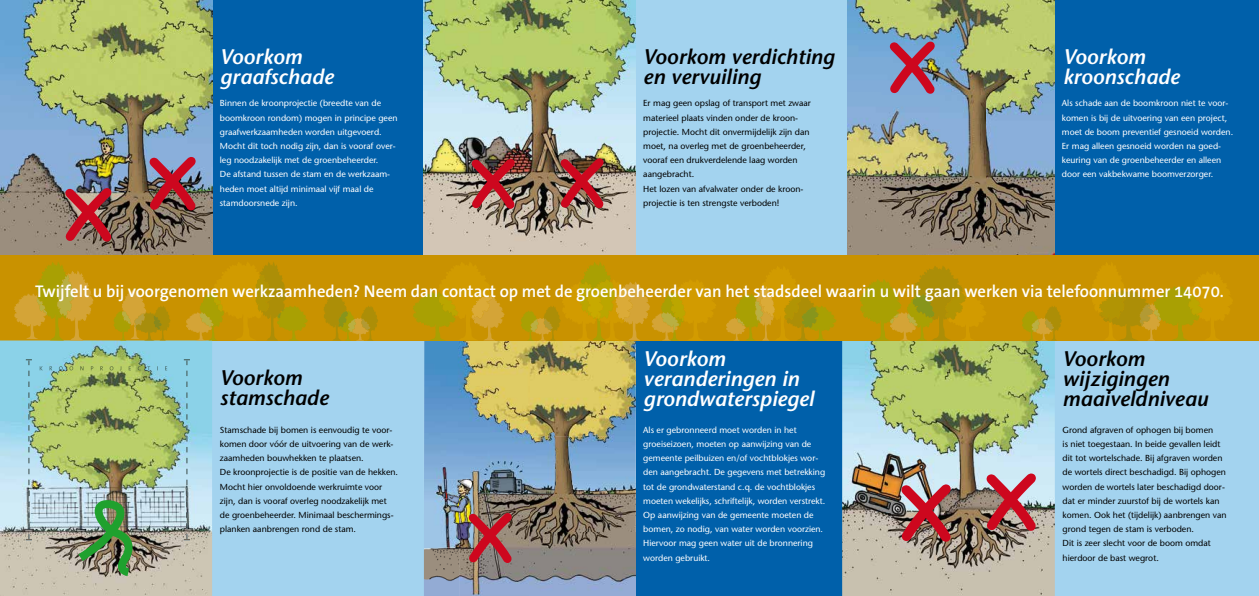
<style>
.page{position:relative;width:1259px;height:596px;background:#fff}
.page>*{position:absolute;margin:0;border:0;box-sizing:border-box;transform-origin:0 0}
.t1{font:italic 600 21px/20.2px "Stone Sans";color:#000}
.t2{font:italic 600 21px/20.2px "Stone Sans";color:#fff}
.t3{font:600 17px "The Sans B W6";color:#fff}
.t4{font:8.8px/14.2px "Stone Sans";color:#000}
.t5{font:8.8px/14.2px "Stone Sans";color:#fff}
</style>
<div class="page">
<div style="left:424px;top:0;width:424px;height:298px;background:#a3d3ef"></div>
<div style="left:0;top:0;width:424px;height:298px;background:#0060aa"></div>
<div style="left:848px;top:0;width:411px;height:298px;background:#0060aa"></div>
<div style="left:848px;top:298px;width:411px;height:297px;background:#a3d3ef"></div>
<div style="left:0;top:298px;width:424px;height:297px;background:#a3d3ef"></div>
<div style="left:636px;top:298px;width:212px;height:297px;background:#0060aa"></div>
<img style="left:0;top:0;width:212px;height:255px">
<img style="left:150px;top:157px;width:46px;height:53px">
<svg style="left:65px;top:188px;width:46px;height:53px;background:#a14449"></svg>
<img style="left:424px;top:0;width:212px;height:255px">
<img style="left:472px;top:159px;width:43px;height:50px">
<svg style="left:560px;top:158px;width:43px;height:50px;background:#9e3f40"></svg>
<img style="left:848px;top:0;width:206px;height:255px">
<svg style="left:890px;top:41px;width:44px;height:53px;background:#9e5e7b"></svg>
<img style="left:530px;top:341px;width:104px;height:95px">
<img style="left:424px;top:548px;width:35px;height:47px">
<img style="left:530px;top:436px;width:106px;height:159px">
<img style="left:459px;top:494px;width:71px;height:101px">
<img style="left:424px;top:340px;width:66px;height:208px">
<img style="left:490px;top:414px;width:66px;height:80px">
<img style="left:605px;top:386px;width:30px;height:46px">
<img style="left:630px;top:341px;width:6px;height:19px">
<img style="left:465px;top:485px;width:9px;height:62px">
<svg style="left:469px;top:512px;width:43px;height:50px;background:#a54a4f"></svg>
<img style="left:842px;top:340px;width:212px;height:255px">
<img style="left:901px;top:484px;width:49px;height:57px">
<svg style="left:986px;top:473px;width:50px;height:57px;background:#b7646c"></svg>
<div style="left:0;top:255px;width:1259px;height:85px;background:#c99200"></div>
<img style="left:0;top:340px;width:212px;height:255px">
<img style="left:78px;top:500px;width:55px;height:75px">
<img style="left:28px;top:360px;width:2px;height:178px">
<svg style="left:26px;top:538px;width:6px;height:2px"></svg>
<img style="left:186px;top:360px;width:2px;height:178px">
<svg style="left:184px;top:538px;width:6px;height:2px"></svg>
<img style="left:40px;top:366px;width:127px;height:4px">
<svg style="left:186px;top:262px;width:122px;height:79px"></svg>
<svg style="left:726px;top:286px;width:110px;height:55px"></svg>
<svg style="left:860px;top:266px;width:126px;height:75px"></svg>
<svg style="left:1091px;top:286px;width:142px;height:55px"></svg>
<svg style="left:1022px;top:306px;width:39px;height:35px"></svg>
<svg style="left:323px;top:294px;width:55px;height:47px"></svg>
<svg style="left:113px;top:290px;width:57px;height:51px"></svg>
<svg style="left:521px;top:262px;width:195px;height:79px"></svg>
<svg style="left:413px;top:292px;width:91px;height:48px"></svg>
<svg style="left:14px;top:262px;width:79px;height:79px"></svg>
<h1 class="t2" style="left:220px;top:46px;width:115px">Voorkom graafschade</h1>
<h1 class="t2" style="left:1063px;top:46px;width:118px">Voorkom kroonschade</h1>
<p class="t5" style="left:1062px;top:96px;width:173px">Als schade aan de boomkroon niet te voor&shy;komen is bij de uitvoering van een project, moet de boom preventief gesnoeid worden.<br>Er mag alleen gesnoeid worden na goed&shy;keuring van de groenbeheerder en alleen door een vakbekwame boomverzorger.</p>
<h1 class="t1" style="left:643px;top:46px;width:193px">Voorkom verdichting en vervuiling</h1>
<p class="t4" style="left:643px;top:96px;width:169px">Er mag geen opslag of transport met zwaar materieel plaats vinden onder de kroon&shy;projectie. Mocht dit onvermijdelijk zijn dan moet, na overleg met de groenbeheerder, vooraf een drukverdelende laag worden aangebracht.<br>Het lozen van afvalwater onder de kroon&shy;projectie is ten strengste verboden!</p>
<p class="t5" style="left:220px;top:96px;width:179px">Binnen de kroonprojectie (breedte van de boomkroon rondom) mogen in principe geen graafwerkzaamheden worden uitgevoerd.<br>Mocht dit toch nodig zijn, dan is vooraf over&shy;leg noodzakelijk met de groenbeheerder.<br>De afstand tussen de stam en de werkzaam&shy;heden moet altijd minimaal vijf maal de stamdoorsnede zijn.</p>
<h2 class="t3" style="left:35px;top:280px;width:1190px">Twĳfelt u bĳ voorgenomen werkzaamheden? Neem dan contact op met de groenbeheerder van het stadsdeel waarin u wilt gaan werken via telefoonnummer 14070.</h2>
<h1 class="t1" style="left:220px;top:367px;width:110px">Voorkom stamschade</h1>
<p class="t4" style="left:220px;top:422px;width:180px">Stamschade bij bomen is eenvoudig te voor&shy;komen door vóór de uitvoering van de werk&shy;zaamheden bouwhekken te plaatsen.<br>De kroonprojectie is de positie van de hekken.<br>Mocht hier onvoldoende werkruimte voor zijn, dan is vooraf overleg noodzakelijk met de groenbeheerder. Minimaal beschermings&shy;planken aanbrengen rond de stam.</p>
<h1 class="t2" style="left:643px;top:348px;width:172px">Voorkom veranderingen in grondwaterspiegel</h1>
<p class="t5" style="left:643px;top:422px;width:183px">Als er gebronneerd moet worden in het groeiseizoen, moeten op aanwijzing van de gemeente peilbuizen en/of vochtblokjes wor&shy;den aangebracht. De gegevens met betrekking tot de grondwaterstand c.q. de vochtblokjes moeten wekelijks, schriftelijk, worden verstrekt.<br>Op aanwijzing van de gemeente moeten de bomen, zo nodig, van water worden voorzien.<br>Hiervoor mag geen water uit de bronnering worden gebruikt.</p>
<h1 class="t1" style="left:1062px;top:348px;width:147px">Voorkom wijzigingen maaiveldniveau</h1>
<p class="t4" style="left:1062px;top:422px;width:165px">Grond afgraven of ophogen bij bomen<br>is niet toegestaan. In beide gevallen leidt dit tot wortelschade. Bij afgraven worden de wortels direct beschadigd. Bij ophogen worden de wortels later beschadigd door&shy;dat er minder zuurstof bij de wortels kan komen. Ook het (tijdelijk) aanbrengen van grond tegen de stam is verboden.<br>Dit is zeer slecht voor de boom omdat hierdoor de bast wegrot.</p>
</div>
